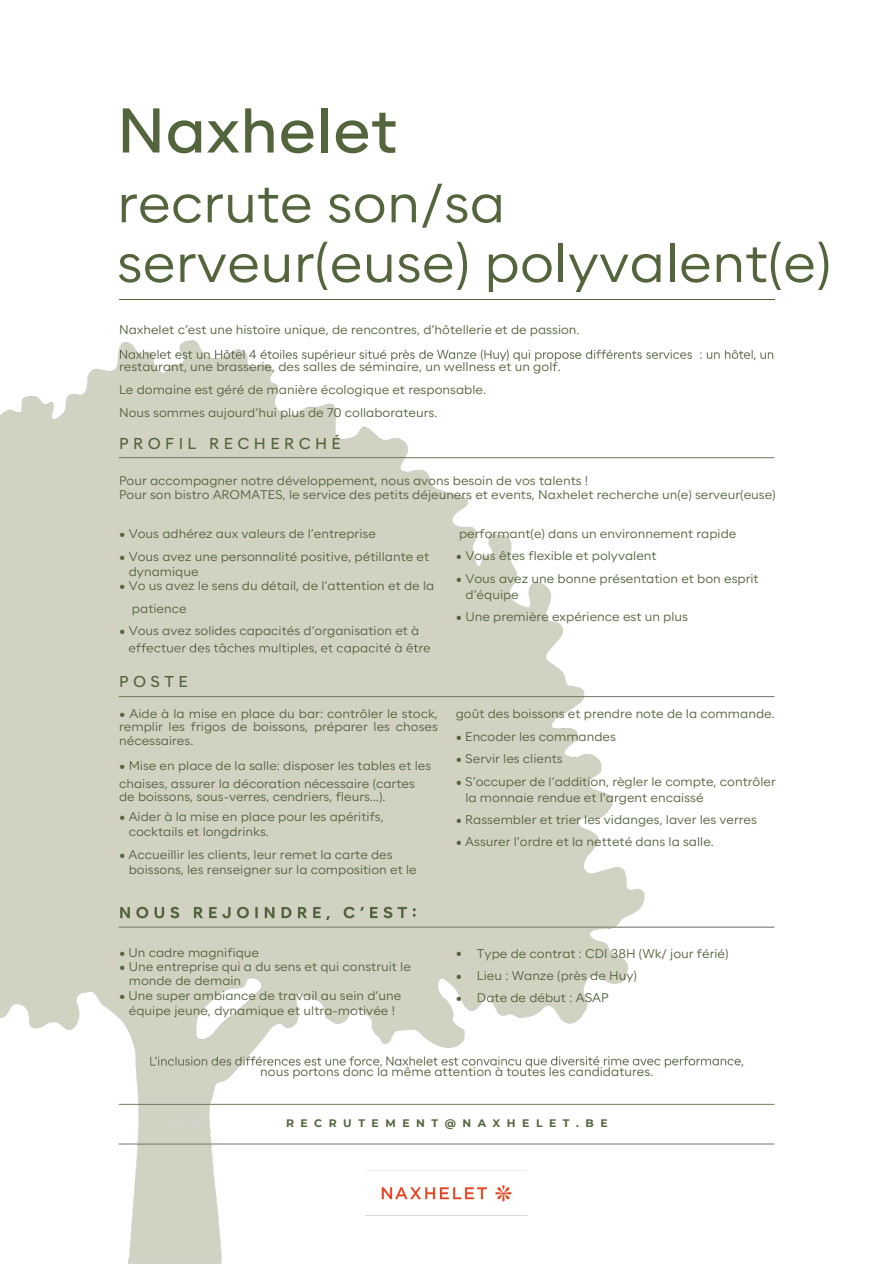
<style>
.page{position:relative;width:894px;height:1264px;background:#fff}
.page>*{position:absolute;margin:0;border:0;box-sizing:border-box;transform-origin:0 0}
.t1{font:60px "Alaska";color:#54653d}
.t2{font:300 52.5px/59.7px "Alaska";color:#54653d}
.t3{font:15px "Alaska";letter-spacing:.295em;color:#54653d}
.t4{font:300 12px/13.5px "Alaska";color:#54653d;text-align:justify}
.t5{font:700 10.8px "Montserrat";letter-spacing:.6em;color:#54653d}
</style>
<div class="page">
<hr style="left:119px;top:299px;width:655px;height:1px;background:#54653d">
<img style="left:0;top:340px;width:775px;height:923px">
<div style="left:214px;top:1110px;width:515px;height:32px;background:#fff"></div>
<div style="left:210px;top:1116px;width:6px;height:10px;background:#fff"></div>
<div style="left:167px;top:1116px;width:38px;height:10px;background:#d2d2c7"></div>
<hr style="left:129px;top:1259px;width:92px;height:4px;background:#d2d2c7">
<p class="t1" style="left:117px;top:102px;width:282px">Naxhelet</p>
<p class="t2" style="left:117px;top:175px;width:715px">recrute son/sa serveur(euse) polyvalent(e)</p>
<p class="t4" style="left:119px;top:323px;width:462px">Naxhelet c’est une histoire unique, de rencontres, d’hôtellerie et de passion.</p>
<p class="t4" style="left:119px;top:360px;width:443px">restaurant, une brasserie, des salles de séminaire, un wellness et un golf.</p>
<p class="t4" style="left:119px;top:383px;width:368px">Le domaine est géré de manière écologique et responsable.</p>
<p class="t4" style="left:119px;top:406px;width:319px">Nous sommes aujourd’hui plus de 70 collaborateurs.</p>
<p class="t3" style="left:119px;top:436px;width:223px">PROFIL RECHERCHÉ</p>
<p class="t4" style="left:119px;top:474px;width:470px">Pour accompagner notre développement, nous avons besoin de vos talents !</p>
<p class="t4" style="left:119px;top:488px;width:658px">Pour son bistro AROMATES, le service des petits déjeuners et events, Naxhelet recherche un(e) serveur(euse)</p>
<p class="t4" style="left:119px;top:527px;width:258px">• Vous adhérez aux valeurs de l’entreprise</p>
<h2 class="t4" style="left:119px;top:550px;width:311px">• Vous avez une personnalité positive, pétillante et</h2>
<p class="t4" style="left:129px;top:565px;width:71px">dynamique</p>
<p class="t4" style="left:119px;top:579px;width:316px">• Vo us avez le sens du détail, de l’attention et de la</p>
<p class="t4" style="left:132px;top:602px;width:56px">patience</p>
<p class="t4" style="left:119px;top:624px;width:302px">• Vous avez solides capacités d’organisation et à</p>
<h1 class="t3" style="left:119px;top:674px;width:70px">POSTE</h1>
<p class="t4" style="left:119px;top:707px;width:320px">• Aide à la mise en place du bar: contrôler le stock, remplir les frigos de boissons, préparer les choses nécessaires.</p>
<p class="t4" style="left:119px;top:759px;width:313px">• Mise en place de la salle: disposer les tables et les</p>
<p class="t4" style="left:119px;top:777px;width:297px">chaises, assurer la décoration nécessaire (cartes</p>
<p class="t4" style="left:119px;top:790px;width:268px">de boissons, sous-verres, cendriers, fleurs...).</p>
<p class="t4" style="left:119px;top:810px;width:266px">• Aider à la mise en place pour les apéritifs,</p>
<p class="t4" style="left:129px;top:825px;width:142px">cocktails et longdrinks.</p>
<p class="t4" style="left:119px;top:848px;width:275px">• Accueillir les clients, leur remet la carte des</p>
<p class="t4" style="left:129px;top:863px;width:289px">boissons, les renseigner sur la composition et le</p>
<p class="t4" style="left:459px;top:527px;width:279px">performant(e) dans un environnement rapide</p>
<p class="t4" style="left:455px;top:549px;width:202px">• Vous êtes flexible et polyvalent</p>
<p class="t4" style="left:455px;top:572px;width:304px">• Vous avez une bonne présentation et bon esprit</p>
<p class="t4" style="left:465px;top:588px;width:55px">d’équipe</p>
<p class="t4" style="left:455px;top:610px;width:234px">• Une première expérience est un plus</p>
<p class="t4" style="left:455px;top:707px;width:320px">goût des boissons et prendre note de la commande.</p>
<p class="t4" style="left:455px;top:729px;width:162px">• Encoder les commandes</p>
<p class="t4" style="left:455px;top:752px;width:108px">• Servir les clients</p>
<p class="t4" style="left:455px;top:774px;width:321px">• S’occuper de l’addition, règler le compte, contrôler</p>
<p class="t4" style="left:465px;top:791px;width:240px">la monnaie rendue et l’argent encaissé</p>
<p class="t4" style="left:455px;top:813px;width:303px">• Rassembler et trier les vidanges, laver les verres</p>
<p class="t4" style="left:455px;top:835px;width:260px">• Assurer l’ordre et la netteté dans la salle.</p>
<p class="t4" style="left:119px;top:946px;width:142px">• Un cadre magnifique</p>
<p class="t4" style="left:119px;top:960px;width:293px">• Une entreprise qui a du sens et qui construit le</p>
<p class="t4" style="left:129px;top:974px;width:114px">monde de demain</p>
<p class="t4" style="left:119px;top:989px;width:284px">• Une super ambiance de travail au sein d’une</p>
<h2 class="t4" style="left:129px;top:1004px;width:268px">équipe jeune, dynamique et ultra-motivée !</h2>
<p class="t4" style="left:455px;top:941px;width:8px;line-height:22.5px">• • •</p>
<p class="t4" style="left:477px;top:942px;width:253px;line-height:22px">Type de contrat : CDI 38H (Wk/ jour férié)<br>Lieu : Wanze (près de Huy)</p>
<p class="t4" style="left:477px;top:990px;width:133px">Date de début : ASAP</p>
<p class="t4" style="left:260px;top:1065px;width:394px">nous portons donc la même attention à toutes les candidatures.</p>
<h3 class="t5" style="left:286px;top:1116px;width:323px">RECRUTEMENT@NAXHELET.BE</h3>
</div>
